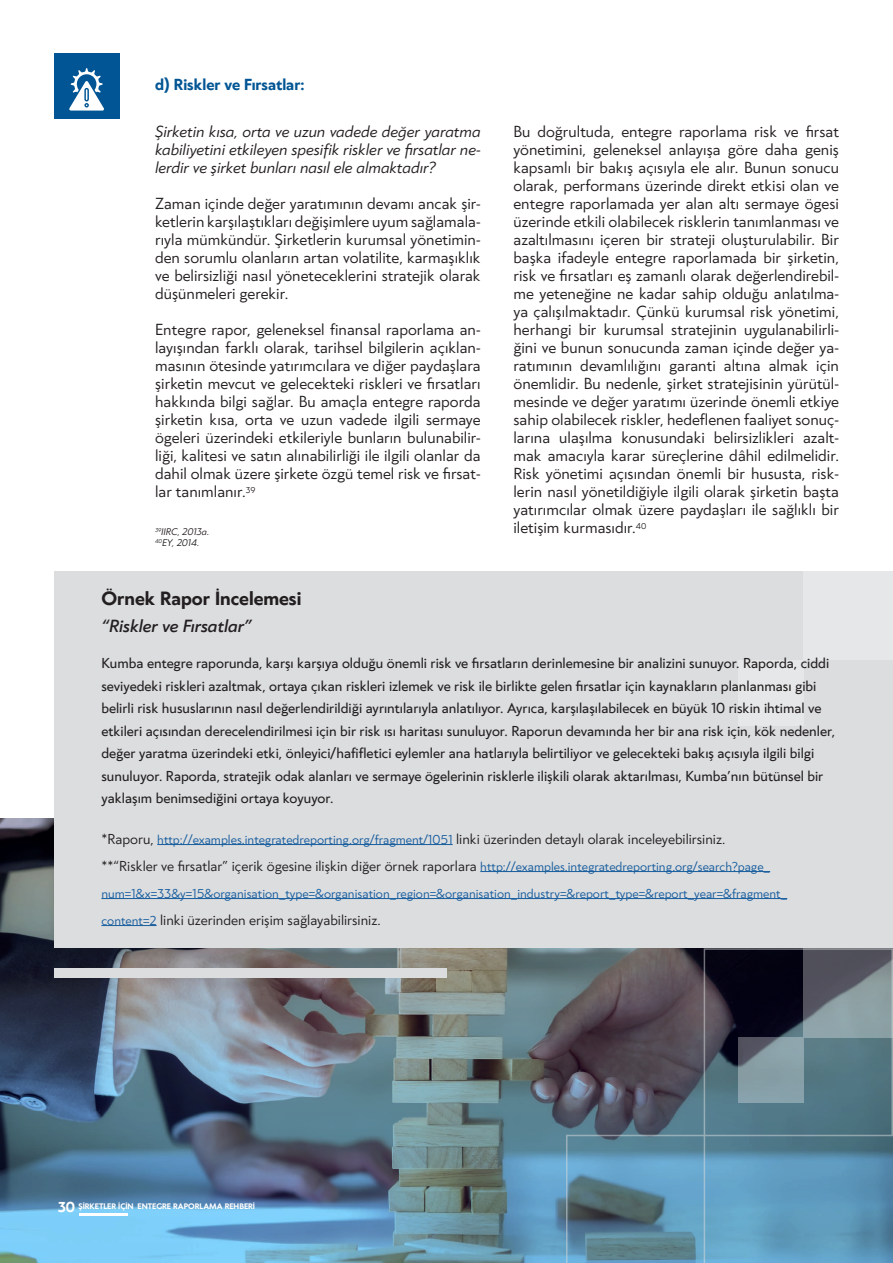
<style>
.page{position:relative;width:893px;height:1263px;background:#fff}
.page>*{position:absolute;margin:0;border:0;box-sizing:border-box;transform-origin:0 0}
.t1{font:700 18px "Klein";color:#231f20}
.t2{font:italic 500 16.5px "Klein";color:#231f20}
.t3{font:15px/18px "Klein";color:#231f20;text-align:justify}
.t4{font:italic 15px/18px "Klein";color:#231f20;text-align:justify}
.t5{font:700 15px "Klein";color:#015594}
.t6{font:13.5px/22.5px "Klein";color:#231f20}
.t7{font:13.5px/27px "Klein";color:#231f20}
.t8{font:12px "Klein";color:#175d9e}
.t9{font:italic 9px/10.8px "Klein";color:#231f20}
.t10{font:700 7.5px "Klein";color:#fff}
.s1{font-size:12px;color:#175d9e}
.s2{font-size:13.5px}
</style>
<div class="page">
<img style="left:0;top:839px;width:893px;height:424px">
<div style="left:54px;top:54px;width:65px;height:65px;background:#015594"></div>
<div style="left:54px;top:571px;width:839px;height:377px;background:#dcdddf"></div>
<div style="left:804px;top:571px;width:89px;height:89px;background:#e6e7e8"></div>
<div style="left:738px;top:660px;width:66px;height:65px;background:#e6e7e8"></div>
<hr style="left:157px;top:844px;width:296px;height:1px;background:#175d9e">
<hr style="left:480px;top:871px;width:290px;height:1px;background:#175d9e">
<hr style="left:101px;top:898px;width:686px;height:1px;background:#175d9e">
<hr style="left:101px;top:925px;width:56px;height:1px;background:#175d9e">
<div style="left:54px;top:968px;width:393px;height:10px;background:#dcdddf"></div>
<svg style="left:804px;top:951px;width:86px;height:86px;background:#717c83"></svg>
<svg style="left:739px;top:1037px;width:65px;height:66px;background:#80949d"></svg>
<svg style="left:69px;top:68px;width:35px;height:43px"></svg>
<svg style="left:566px;top:1135px;width:139px;height:128px;background:#5d8aa1"></svg>
<hr style="left:79px;top:1213px;width:49px;height:2px;background:#fff">
<p class="t5" style="left:155px;top:73px;width:151px">d) Riskler ve Fırsatlar:</p>
<p class="t4" style="left:155px;top:122px;width:327px">Şirketin kısa, orta ve uzun vadede değer yaratma kabiliyetini etkileyen spesifik riskler ve firsatlar ne&shy;lerdir ve şirket bunları nasıl ele almaktadır?</p>
<p class="t3" style="left:155px;top:194px;width:327px">Zaman içinde değer yaratımının devamı ancak şir&shy;ketlerin karşılaştıkları değişimlere uyum sağlamala&shy;rıyla mümkündür. Şirketlerin kurumsal yönetimin&shy;den sorumlu olanların artan volatilite, karmaşıklık ve belirsizliği nasıl yöneteceklerini stratejik olarak düşünmeleri gerekir.</p>
<p class="t3" style="left:155px;top:320px;width:327px">Entegre rapor, geleneksel finansal raporlama an&shy;layışından farklı olarak, tarihsel bilgilerin açıklan&shy;masının ötesinde yatırımcılara ve diğer paydaşlara şirketin mevcut ve gelecekteki riskleri ve firsatları hakkında bilgi sağlar. Bu amaçla entegre raporda şirketin kısa, orta ve uzun vadede ilgili sermaye ögeleri üzerindeki etkileriyle bunların bulunabilir&shy;liği, kalitesi ve satın alınabilirliği ile ilgili olanlar da dahil olmak üzere şirkete özgü temel risk ve firsat&shy;lar tanımlanır.<sup>39</sup></p>
<p class="t9" style="left:155px;top:526px;width:56px"><sup>39</sup>IIRC, 2013a.<br><sup>40</sup>EY, 2014.</p>
<p class="t3" style="left:513px;top:122px;width:327px">Bu doğrultuda, entegre raporlama risk ve firsat yönetimini, geleneksel anlayışa göre daha geniş kapsamlı bir bakış açısıyla ele alır. Bunun sonucu olarak, performans üzerinde direkt etkisi olan ve entegre raporlamada yer alan altı sermaye ögesi üzerinde etkili olabilecek risklerin tanımlanması ve azaltılmasını içeren bir strateji oluşturulabilir. Bir başka ifadeyle entegre raporlamada bir şirketin, risk ve firsatları eş zamanlı olarak değerlendirebil&shy;me yeteneğine ne kadar sahip olduğu anlatılma&shy;ya çalışılmaktadır. Çünkü kurumsal risk yönetimi, herhangi bir kurumsal stratejinin uygulanabilirli&shy;ğini ve bunun sonucunda zaman içinde değer ya&shy;ratımının devamlılığını garanti altına almak için önemlidir. Bu nedenle, şirket stratejisinin yürütül&shy;mesinde ve değer yaratımı üzerinde önemli etkiye sahip olabilecek riskler, hedeflenen faaliyet sonuç&shy;larına ulaşılma konusundaki belirsizlikleri azalt&shy;mak amacıyla karar süreçlerine dâhil edilmelidir.<br>Risk yönetimi açısından önemli bir hususta, risk&shy;lerin nasıl yönetildiğiyle ilgili olarak şirketin başta yatırımcılar olmak üzere paydaşları ile sağlıklı bir iletişim kurmasıdır.<sup>40</sup></p>
<p class="t1" style="left:101px;top:585px;width:202px">Örnek Rapor İncelemesi</p>
<p class="t2" style="left:101px;top:613px;width:152px">“Riskler ve Fırsatlar”</p>
<p class="t6" style="left:101px;top:651px;width:735px">Kumba entegre raporunda, karşı karşıya olduğu önemli risk ve firsatların derinlemesine bir analizini sunuyor. Raporda, ciddi seviyedeki riskleri azaltmak, ortaya çıkan riskleri izlemek ve risk ile birlikte gelen firsatlar için kaynakların planlanması gibi belirli risk hususlarının nasıl değerlendirildiği ayrıntılarıyla anlatılıyor. Ayrıca, karşılaşılabilecek en büyük 10 riskin ihtimal ve etkileri açısından derecelendirilmesi için bir risk ısı haritası sunuluyor. Raporun devamında her bir ana risk için, kök nedenler, değer yaratma üzerindeki etki, önleyici/hafifletici eylemler ana hatlarıyla belirtiliyor ve gelecekteki bakış açısıyla ilgili bilgi sunuluyor. Raporda, stratejik odak alanları ve sermaye ögelerinin risklerle ilişkili olarak aktarılması, Kumba’nın bütünsel bir yaklaşım benimsediğini ortaya koyuyor.</p>
<p class="t7" style="left:101px;top:824px;width:670px">*Raporu, <span class="s1">http://examples.integratedreporting.org/fragment/1051</span> linki üzerinden detaylı olarak inceleyebilirsiniz. **“Riskler ve firsatlar” içerik ögesine ilişkin diğer örnek raporlara <span class="s1">http://examples.integratedreporting.org/search?page_</span></p>
<p class="t8" style="left:101px;top:884px;width:687px">num=1&amp;x=33&amp;y=15&amp;organisation_type=&amp;organisation_region=&amp;organisation_industry=&amp;report_type=&amp;report_year=&amp;fragment_</p>
<p class="t7" style="left:101px;top:905px;width:281px"><span class="s1">content=2</span> linki üzerinden erişim sağlayabilirsiniz.</p>
<p class="t10" style="left:58px;top:1201px;width:199px"><span class="s2">30</span> ŞİRKETLER İÇİN ENTEGRE RAPORLAMA REHBERİ</p>
</div>
